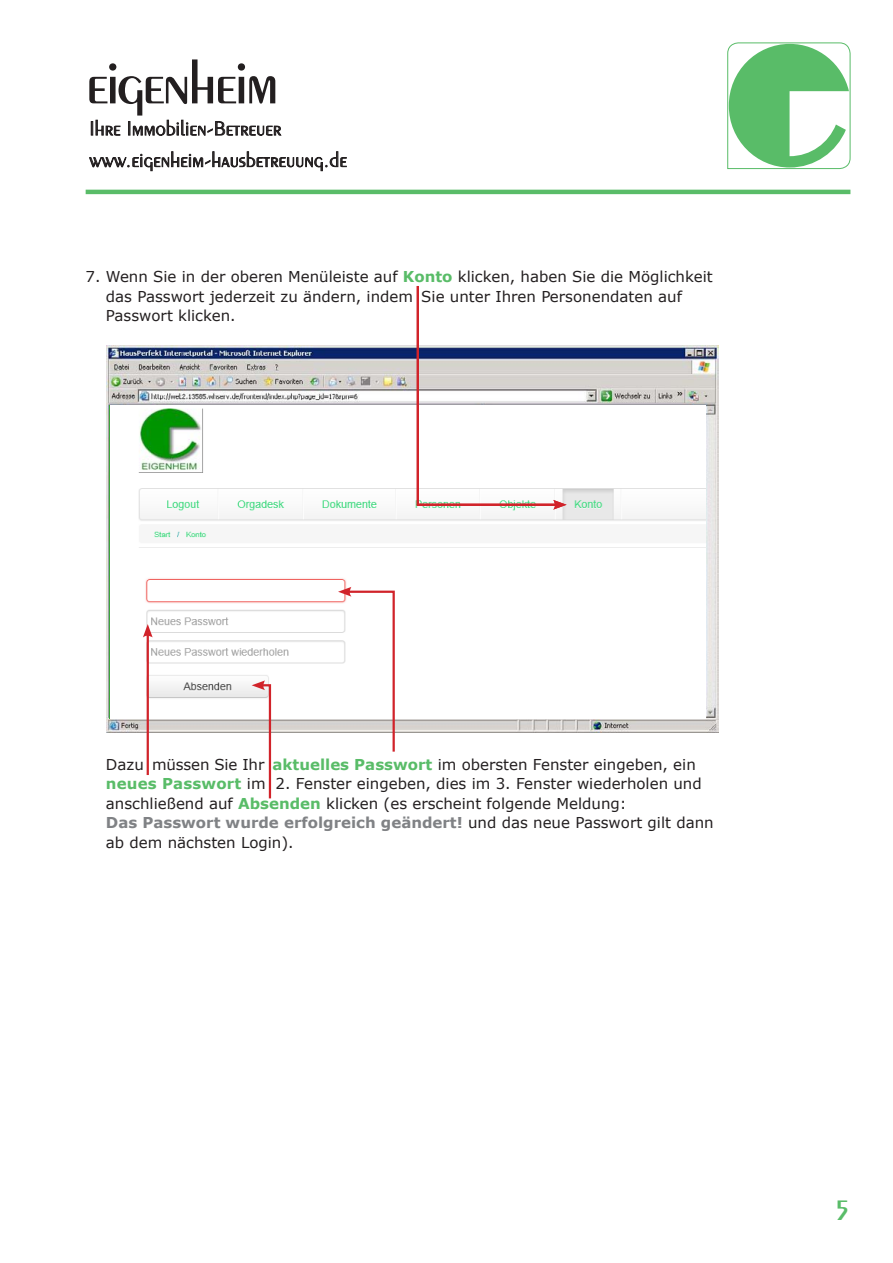
<style>
.page{position:relative;width:893px;height:1263px;background:#fff}
.page>*{position:absolute;margin:0;border:0;box-sizing:border-box;transform-origin:0 0}
.t1{font:600 61.5px "Peignot";letter-spacing:-.04em;color:#231f20}
.t2{font:600 30px "Peignot";color:#59bc68}
.t3{font:300 21px/31.5px "Peignot";letter-spacing:.01em;color:#231f20}
.t4{font:15px/19.5px "Verdana";color:#231f20}
.s1{font-weight:700;color:#59bc68}
.s2{font-weight:700;color:#808285}
</style>
<div class="page">
<hr style="left:86px;top:190px;width:764px;height:4px;background:#59bc68">
<svg style="left:91px;top:120px;width:29px;height:15px"></svg>
<svg style="left:128px;top:120px;width:153px;height:16px"></svg>
<svg style="left:89px;top:151px;width:258px;height:20px"></svg>
<svg style="left:727px;top:42px;width:124px;height:127px"></svg>
<img style="left:106px;top:611px;width:612px;height:122px">
<img style="left:106px;top:345px;width:612px;height:266px">
<img style="left:110px;top:405px;width:595px;height:314px">
<svg style="left:416px;top:286px;width:151px;height:224px"></svg>
<hr style="left:147px;top:633px;width:2px;height:142px;background:#d1232a">
<svg style="left:143px;top:624px;width:10px;height:13px"></svg>
<svg style="left:338px;top:587px;width:58px;height:165px"></svg>
<svg style="left:252px;top:680px;width:20px;height:119px"></svg>
<h1 class="t1" style="left:86px;top:47px;width:195px">eigenheim</h1>
<h3 class="t3" style="left:89px;top:112px;width:259px">Ihre Immobilien-Betreuer www.eigenheim-hausbetreuung.de</h3>
<p class="t4" style="left:106px;top:267px;width:608px;text-indent:-20px">7. Wenn Sie in der oberen Menüleiste auf <span class="s1">Konto</span> klicken, haben Sie die Möglichkeit das Passwort jederzeit zu ändern, indem Sie unter Ihren Personendaten auf<br>Passwort klicken.</p>
<p class="t4" style="left:106px;top:754px;width:609px">Dazu müssen Sie Ihr <span class="s1">aktuelles Passwort</span> im obersten Fenster eingeben, ein <span class="s1">neues Passwort</span> im 2. Fenster eingeben, dies im 3. Fenster wiederholen und anschließend auf <span class="s1">Absenden</span> klicken (es erscheint folgende Meldung:<br><span class="s2">Das Passwort wurde erfolgreich geändert!</span> und das neue Passwort gilt dann ab dem nächsten Login).</p>
<h2 class="t2" style="left:834px;top:1193px;width:18px">5</h2>
</div>
